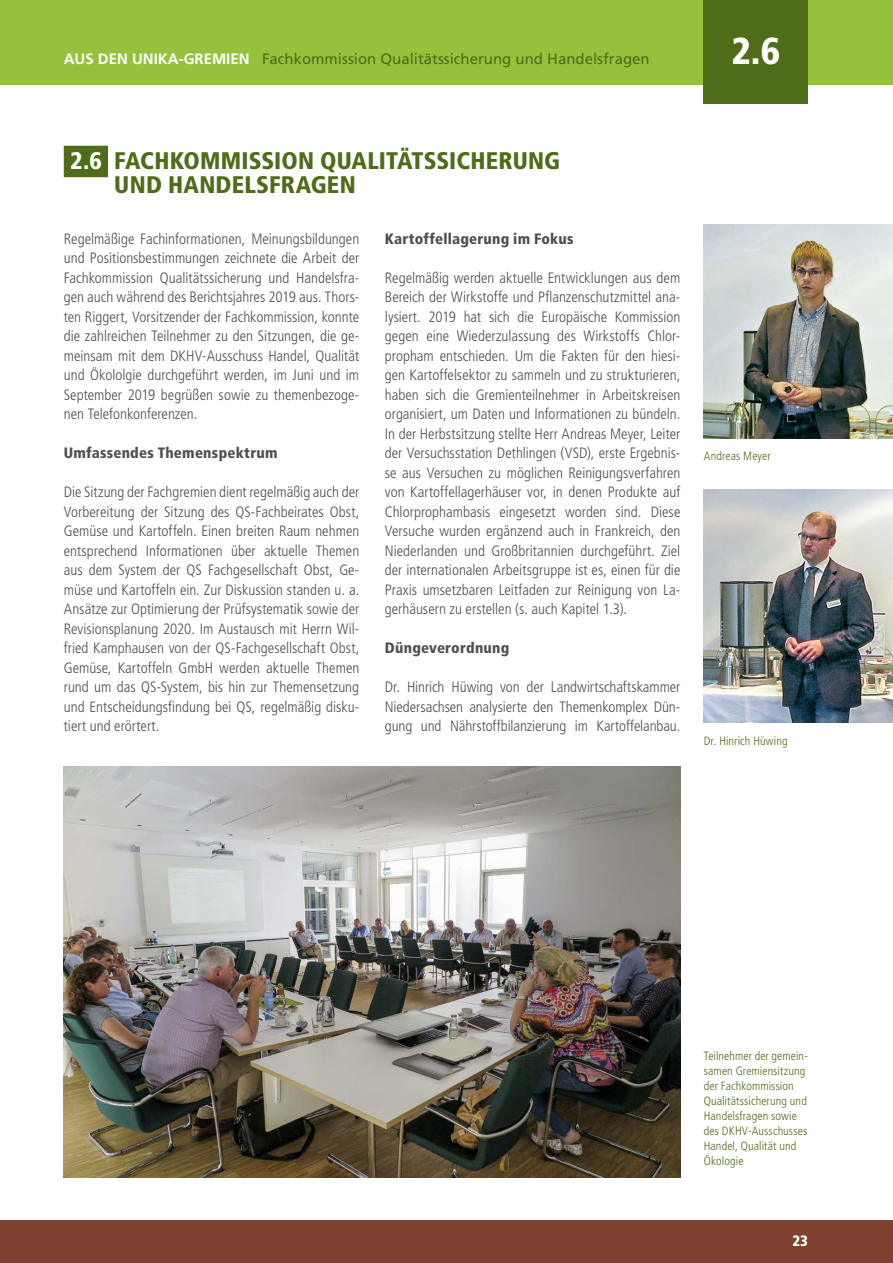
<style>
.page{position:relative;width:893px;height:1263px;background:#fff}
.page>*{position:absolute;margin:0;border:0;box-sizing:border-box;transform-origin:0 0}
.t1{font:900 condensed 37.5px "Frutiger LT Pro";color:#fff}
.t2{font:900 condensed 24px/24px "Frutiger LT Pro";letter-spacing:.005em;color:#4f6c18}
.t3{font:300 condensed 15px/19.5px "Frutiger LT Pro";color:#4f4f4e;text-align:justify}
.t4{font:15px "Frutiger LT Pro";color:#4f6c18}
.t5{font:900 condensed 15px "Frutiger LT Pro";letter-spacing:.015em;color:#4f4f4e}
.t6{font:900 condensed 15px "Frutiger LT Pro";color:#fff}
.t7{font:300 condensed 12px/15px "Frutiger LT Pro";letter-spacing:.01em;color:#4f6c18}
.s1{font-weight:700;color:#fff}
.s2{color:#fff}
</style>
<div class="page">
<img style="left:704px;top:224px;width:189px;height:215px">
<img style="left:704px;top:490px;width:189px;height:232px">
<img style="left:64px;top:766px;width:616px;height:412px">
<div style="left:0;top:0;width:893px;height:85px;background:#95c13d"></div>
<div style="left:704px;top:0;width:104px;height:104px;background:#4f6c18"></div>
<div style="left:0;top:1220px;width:893px;height:43px;background:#804130"></div>
<div style="left:64px;top:146px;width:44px;height:31px;background:#4f6c18"></div>
<p class="t4" style="left:64px;top:50px;width:587px"><span class="s1">AUS DEN UNIKA-GREMIEN</span> Fachkommission Qualitätssicherung und Handelsfragen</p>
<h1 class="t1" style="left:731px;top:28px;width:50px">2.6</h1>
<h2 class="t2" style="left:114px;top:149px;width:447px;text-indent:-44px"><span class="s2">2.6</span> FACHKOMMISSION QUALITÄTSSICHERUNG<br>UND HANDELSFRAGEN</h2>
<p class="t3" style="left:64px;top:229px;width:297px">Regelmäßige Fachinformationen, Meinungsbildungen und Positionsbestimmungen zeichnete die Arbeit der Fachkommission Qualitätssicherung und Handelsfra&shy;gen auch während des Berichtsjahres 2019 aus. Thors&shy;ten Riggert, Vorsitzender der Fachkommission, konnte die zahlreichen Teilnehmer zu den Sitzungen, die ge&shy;meinsam mit dem DKHV-Ausschuss Handel, Qualität und Ökololgie durchgeführt werden, im Juni und im September 2019 begrüßen sowie zu themenbezoge&shy;nen Telefonkonferenzen.</p>
<p class="t5" style="left:64px;top:444px;width:215px">Umfassendes Themenspektrum</p>
<p class="t3" style="left:64px;top:483px;width:297px">Die Sitzung der Fachgremien dient regelmäßig auch der Vorbereitung der Sitzung des QS-Fachbeirates Obst, Gemüse und Kartoffeln. Einen breiten Raum nehmen entsprechend Informationen über aktuelle Themen aus dem System der QS Fachgesellschaft Obst, Ge&shy;müse und Kartoffeln ein. Zur Diskussion standen u. a.<br>Ansätze zur Optimierung der Prüfsystematik sowie der Revisionsplanung 2020. Im Austausch mit Herrn Wil&shy;fried Kamphausen von der QS-Fachgesellschaft Obst, Gemüse, Kartoffeln GmbH werden aktuelle Themen rund um das QS-System, bis hin zur Themensetzung und Entscheidungsfindung bei QS, regelmäßig disku&shy;tiert und erörtert.</p>
<p class="t5" style="left:385px;top:230px;width:190px">Kartoffellagerung im Fokus</p>
<p class="t3" style="left:385px;top:268px;width:297px">Regelmäßig werden aktuelle Entwicklungen aus dem Bereich der Wirkstoffe und Pflanzenschutzmittel ana&shy;lysiert. 2019 hat sich die Europäische Kommission gegen eine Wiederzulassung des Wirkstoffs Chlor&shy;propham entschieden. Um die Fakten für den hiesi&shy;gen Kartoffelsektor zu sammeln und zu strukturieren, haben sich die Gremienteilnehmer in Arbeitskreisen organisiert, um Daten und Informationen zu bündeln.<br>In der Herbstsitzung stellte Herr Andreas Meyer, Leiter der Versuchsstation Dethlingen (VSD), erste Ergebnis&shy;se aus Versuchen zu möglichen Reinigungsverfahren von Kartoffellagerhäuser vor, in denen Produkte auf Chlorprophambasis eingesetzt worden sind. Diese Versuche wurden ergänzend auch in Frankreich, den Niederlanden und Großbritannien durchgeführt. Ziel der internationalen Arbeitsgruppe ist es, einen für die Praxis umsetzbaren Leitfaden zur Reinigung von La&shy;gerhäusern zu erstellen (s. auch Kapitel 1.3).</p>
<p class="t5" style="left:385px;top:639px;width:126px">Düngeverordnung</p>
<p class="t3" style="left:385px;top:678px;width:297px">Dr. Hinrich Hüwing von der Landwirtschaftskammer Niedersachsen analysierte den Themenkomplex Dün&shy;gung und Nährstoffbilanzierung im Kartoffelanbau.</p>
<p class="t7" style="left:704px;top:448px;width:68px">Andreas Meyer</p>
<p class="t7" style="left:704px;top:733px;width:85px">Dr. Hinrich Hüwing</p>
<p class="t7" style="left:704px;top:1048px;width:106px">Teilnehmer der gemein&shy;samen Gremiensitzung der Fachkommission<br>Qualitätssicherung und<br>Handelsfragen sowie des DKHV-Ausschusses<br>Handel, Qualität und<br>Ökologie</p>
<p class="t6" style="left:792px;top:1232px;width:17px">23</p>
</div>
